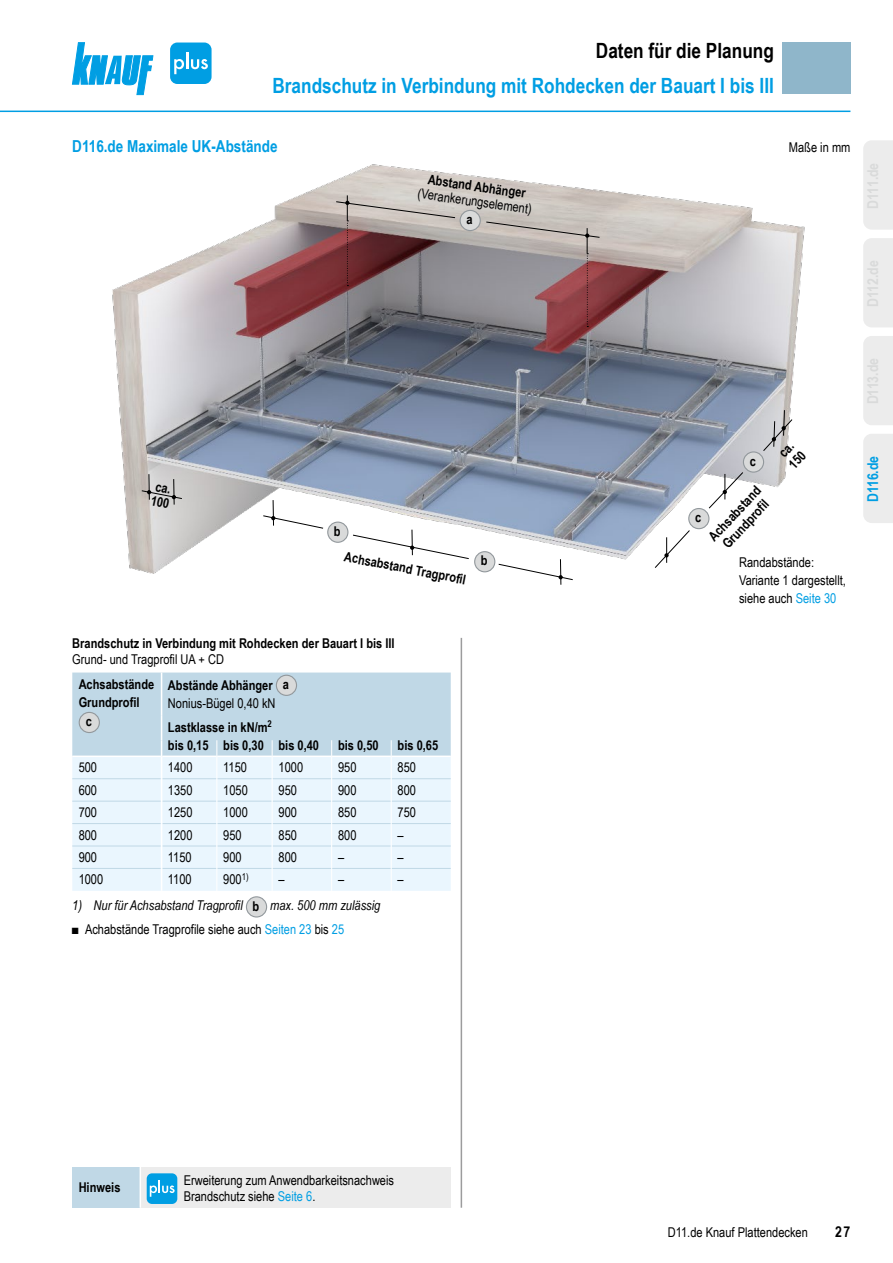
<style>
.page{position:relative;width:893px;height:1263px;background:#fff}
.page>*{position:absolute;margin:0;border:0;box-sizing:border-box;transform-origin:0 0}
.Ue2_Dbl{font:700 21px "Arial Narrow";color:#009ee3}
.Ue1_Dbl{font:700 21px "Arial Narrow";color:#000}
.Ue3_11cyan_Dbl{font:700 16.5px "Arial Narrow";color:#009ee3}
.System_Reiter_Dbl{font:700 15px "Arial Narrow";color:#009ee3}
.t1{font:700 15px "Arial Narrow";color:#000}
.Hinweis_Text_Abs_o_Dbl{font:13.5px/16.5px "Arial Narrow";color:#000}
.Tab_Text_Dbl{font:13.5px "Arial Narrow";color:#000}
.Tab_Kopf_Dbl{font:700 13.5px "Arial Narrow";color:#000}
.Ue5_9schwarz_Dbl{font:700 13.5px/16.5px "Arial Narrow";color:#000}
.Bemassung_zentriert_Dbl{font:700 13.5px/15px "Arial Narrow";color:#000;text-align:center}
.Text_Dbl{font:13.5px/18px "Arial Narrow";color:#000}
.Leg_ohne_Einzug_Dbl{font:italic 13.5px "Arial Narrow";color:#000}
.Bemassung_zentriert_Dbl-2{font:13.5px "Arial Narrow";color:#000}
.Text_rechtsbuendig_Dbl{font:13.5px "Arial Narrow";color:#000}
.Hinweis_Dbl{font:700 13.5px "Arial Narrow";color:#000}
.Kreis_grau_Text_zentriert{font:700 13.5px "Arial Narrow";color:#000}
.Kreis_grau_Text_zentriert_Dbl{font:700 13.5px "Arial Narrow";color:#000}
.s1{font-weight:400}
.s2{color:#009ee3}
</style>
<div class="page">
<div style="left:782px;top:43px;width:68px;height:51px;background:#8fb6ca"></div>
<img style="left:112px;top:164px;width:693px;height:410px">
<svg style="left:72px;top:43px;width:81px;height:52px"></svg>
<hr style="left:0;top:111px;width:850px;height:1px;background:#009ee3">
<hr style="left:461px;top:638px;width:1px;height:570px;background:#9c9c9d">
<div style="left:170px;top:43px;width:42px;height:41px;background:#009ee3;border-radius:7px"></div>
<svg style="left:174px;top:52px;width:34px;height:22px"></svg>
<svg style="left:72px;top:672px;width:379px;height:219px;background:#d9eaf4"></svg>
<div style="left:79px;top:712px;width:20px;height:20px;background:#d9dada;border-radius:50%"></div>
<div style="left:79px;top:712px;width:21px;height:21px;border:1px solid #92989c;border-radius:50%"></div>
<div style="left:276px;top:675px;width:20px;height:20px;background:#d9dada;border-radius:50%"></div>
<div style="left:276px;top:675px;width:21px;height:21px;border:1px solid #92989c;border-radius:50%"></div>
<div style="left:246px;top:897px;width:21px;height:20px;background:#d9dada;border-radius:50%"></div>
<div style="left:246px;top:896px;width:21px;height:21px;border:1px solid #92989c;border-radius:50%"></div>
<svg style="left:262px;top:500px;width:62px;height:29px"></svg>
<svg style="left:352px;top:530px;width:118px;height:29px"></svg>
<svg style="left:498px;top:559px;width:76px;height:26px"></svg>
<div style="left:328px;top:522px;width:20px;height:20px;background:#d9dada;border-radius:50%"></div>
<div style="left:327px;top:522px;width:21px;height:21px;border:1px solid #92989c;border-radius:50%"></div>
<div style="left:475px;top:552px;width:20px;height:20px;background:#d9dada;border-radius:50%"></div>
<div style="left:474px;top:551px;width:21px;height:21px;border:1px solid #92989c;border-radius:50%"></div>
<div style="left:689px;top:508px;width:20px;height:21px;background:#d9dada;border-radius:50%"></div>
<div style="left:688px;top:508px;width:21px;height:21px;border:1px solid #92989c;border-radius:50%"></div>
<div style="left:743px;top:452px;width:21px;height:20px;background:#d9dada;border-radius:50%"></div>
<div style="left:743px;top:451px;width:21px;height:22px;border:1px solid #92989c;border-radius:50%"></div>
<svg style="left:708px;top:471px;width:36px;height:38px"></svg>
<svg style="left:654px;top:529px;width:36px;height:40px"></svg>
<div style="left:460px;top:210px;width:20px;height:21px;background:#d9dada;border-radius:50%"></div>
<div style="left:460px;top:210px;width:21px;height:21px;border:1px solid #92989c;border-radius:50%"></div>
<svg style="left:335px;top:195px;width:121px;height:91px;background:#937c7c"></svg>
<svg style="left:485px;top:221px;width:115px;height:106px;background:#9f888a"></svg>
<div style="left:72px;top:1167px;width:68px;height:41px;background:#c0d8e6"></div>
<div style="left:140px;top:1167px;width:311px;height:41px;background:#ececec"></div>
<hr style="left:140px;top:1167px;width:1px;height:41px;background:#fff">
<div style="left:147px;top:1173px;width:30px;height:31px;background:#009ee3;border-radius:5px"></div>
<svg style="left:150px;top:1180px;width:25px;height:17px"></svg>
<div style="left:863px;top:140px;width:30px;height:90px;background:#ececec"></div>
<div style="left:863px;top:238px;width:30px;height:89px;background:#ececec"></div>
<div style="left:863px;top:336px;width:30px;height:89px;background:#ececec"></div>
<div style="left:863px;top:434px;width:30px;height:89px;background:#ececec"></div>
<svg style="left:141px;top:474px;width:42px;height:35px"></svg>
<svg style="left:762px;top:409px;width:43px;height:60px"></svg>
<p class="Ue1_Dbl" style="left:596px;top:34px;width:179px">Daten für die Planung</p>
<p class="Ue2_Dbl" style="left:272px;top:70px;width:503px">Brandschutz in Verbindung mit Rohdecken der Bauart I bis III</p>
<p class="Ue3_11cyan_Dbl" style="left:72px;top:134px;width:207px">D116.de Maximale UK‑Abstände</p>
<p class="Text_rechtsbuendig_Dbl" style="left:789px;top:137px;width:63px">Maße in mm</p>
<p class="Bemassung_zentriert_Dbl" style="left:429px;top:171px;width:100px;rotate:8deg">Abstand Abhänger</p>
<p class="Bemassung_zentriert_Dbl-2" style="left:419px;top:183px;width:117px;rotate:8deg">(Verankerungselement)</p>
<p class="Kreis_grau_Text_zentriert" style="left:467px;top:209px;width:8px">a</p>
<p class="Kreis_grau_Text_zentriert" style="left:334px;top:521px;width:8px">b</p>
<p class="Bemassung_zentriert_Dbl" style="left:346px;top:548px;width:125px;rotate:11deg">Achsabstand Tragprofil</p>
<p class="Kreis_grau_Text_zentriert" style="left:481px;top:550px;width:8px">b</p>
<p class="Ue5_9schwarz_Dbl" style="left:72px;top:634px;width:324px">Brandschutz in Verbindung mit Rohdecken der Bauart I bis III<br><span class="s1">Grund- und Tragprofil UA + CD</span></p>
<p class="Tab_Kopf_Dbl" style="left:79px;top:674px;width:77px">Achsabstände</p>
<p class="Tab_Kopf_Dbl" style="left:79px;top:692px;width:62px">Grundprofil</p>
<p class="Kreis_grau_Text_zentriert_Dbl" style="left:86px;top:711px;width:8px">c</p>
<p class="Tab_Kopf_Dbl" style="left:168px;top:674px;width:106px">Abstände Abhänger</p>
<p class="Kreis_grau_Text_zentriert_Dbl" style="left:283px;top:674px;width:8px">a</p>
<p class="Tab_Text_Dbl" style="left:168px;top:693px;width:109px">Nonius-Bügel 0,40 kN</p>
<p class="Tab_Kopf_Dbl" style="left:168px;top:717px;width:105px">Lastklasse in kN/m<sup>2</sup></p>
<p class="Tab_Kopf_Dbl" style="left:168px;top:735px;width:42px">bis 0,15</p>
<p class="Tab_Kopf_Dbl" style="left:223px;top:735px;width:42px">bis 0,30</p>
<p class="Tab_Kopf_Dbl" style="left:279px;top:735px;width:42px">bis 0,40</p>
<p class="Tab_Kopf_Dbl" style="left:338px;top:735px;width:42px">bis 0,50</p>
<p class="Tab_Kopf_Dbl" style="left:398px;top:735px;width:42px">bis 0,65</p>
<p class="Tab_Text_Dbl" style="left:79px;top:758px;width:20px">500</p>
<p class="Tab_Text_Dbl" style="left:168px;top:758px;width:26px">1400</p>
<p class="Tab_Text_Dbl" style="left:223px;top:758px;width:25px">1150</p>
<p class="Tab_Text_Dbl" style="left:279px;top:758px;width:26px">1000</p>
<p class="Tab_Text_Dbl" style="left:338px;top:758px;width:20px">950</p>
<p class="Tab_Text_Dbl" style="left:398px;top:758px;width:20px">850</p>
<p class="Tab_Text_Dbl" style="left:79px;top:780px;width:20px">600</p>
<p class="Tab_Text_Dbl" style="left:168px;top:780px;width:26px">1350</p>
<p class="Tab_Text_Dbl" style="left:223px;top:780px;width:26px">1050</p>
<p class="Tab_Text_Dbl" style="left:279px;top:780px;width:20px">950</p>
<p class="Tab_Text_Dbl" style="left:338px;top:780px;width:20px">900</p>
<p class="Tab_Text_Dbl" style="left:398px;top:780px;width:20px">800</p>
<p class="Tab_Text_Dbl" style="left:79px;top:802px;width:20px">700</p>
<p class="Tab_Text_Dbl" style="left:168px;top:802px;width:26px">1250</p>
<p class="Tab_Text_Dbl" style="left:223px;top:802px;width:26px">1000</p>
<p class="Tab_Text_Dbl" style="left:279px;top:802px;width:20px">900</p>
<p class="Tab_Text_Dbl" style="left:338px;top:802px;width:20px">850</p>
<p class="Tab_Text_Dbl" style="left:398px;top:802px;width:20px">750</p>
<p class="Tab_Text_Dbl" style="left:79px;top:825px;width:20px">800</p>
<p class="Tab_Text_Dbl" style="left:168px;top:825px;width:26px">1200</p>
<p class="Tab_Text_Dbl" style="left:223px;top:825px;width:20px">950</p>
<p class="Tab_Text_Dbl" style="left:279px;top:825px;width:20px">850</p>
<p class="Tab_Text_Dbl" style="left:338px;top:825px;width:20px">800</p>
<p class="Tab_Text_Dbl" style="left:398px;top:825px;width:8px">–</p>
<p class="Tab_Text_Dbl" style="left:79px;top:847px;width:20px">900</p>
<p class="Tab_Text_Dbl" style="left:168px;top:847px;width:25px">1150</p>
<p class="Tab_Text_Dbl" style="left:223px;top:847px;width:20px">900</p>
<p class="Tab_Text_Dbl" style="left:279px;top:847px;width:20px">800</p>
<p class="Tab_Text_Dbl" style="left:338px;top:847px;width:8px">–</p>
<p class="Tab_Text_Dbl" style="left:398px;top:847px;width:8px">–</p>
<p class="Tab_Text_Dbl" style="left:79px;top:870px;width:26px">1000</p>
<p class="Tab_Text_Dbl" style="left:168px;top:870px;width:25px">1100</p>
<p class="Tab_Text_Dbl" style="left:223px;top:870px;width:27px">900<sup>1)</sup></p>
<p class="Tab_Text_Dbl" style="left:279px;top:870px;width:8px">–</p>
<p class="Tab_Text_Dbl" style="left:338px;top:870px;width:8px">–</p>
<p class="Tab_Text_Dbl" style="left:398px;top:870px;width:8px">–</p>
<p class="Leg_ohne_Einzug_Dbl" style="left:72px;top:896px;width:172px">1) Nur für Achsabstand Tragprofil</p>
<p class="Kreis_grau_Text_zentriert_Dbl" style="left:253px;top:895px;width:8px">b</p>
<p class="Leg_ohne_Einzug_Dbl" style="left:270px;top:896px;width:112px">max. 500 mm zulässig</p>
<p class="Hinweis_Text_Abs_o_Dbl" style="left:72px;top:921px;width:273px">■ Achabstände Tragprofile siehe auch <span class="s2">Seiten 23</span> bis <span class="s2">25</span></p>
<p class="Kreis_grau_Text_zentriert" style="left:750px;top:451px;width:8px">c</p>
<p class="Bemassung_zentriert_Dbl" style="left:705px;top:533px;width:71px;rotate:-47deg">Achsabstand<br>Grundprofil</p>
<p class="Kreis_grau_Text_zentriert" style="left:695px;top:507px;width:8px">c</p>
<p class="Text_Dbl" style="left:739px;top:553px;width:108px">Randabstände:<br>Variante 1 dargestellt,</p>
<p class="Text_Dbl" style="left:739px;top:589px;width:99px">siehe auch <span class="s2">Seite 30</span></p>
<p class="System_Reiter_Dbl" style="left:862px;top:502px;width:48px;rotate:-90deg">D116.de</p>
<p class="Hinweis_Dbl" style="left:79px;top:1177px;width:43px">Hinweis</p>
<p class="Hinweis_Text_Abs_o_Dbl" style="left:184px;top:1171px;width:212px">Erweiterung zum Anwendbarkeitsnachweis<br>Brandschutz siehe <span class="s2">Seite 6</span>.</p>
<p class="Hinweis_Text_Abs_o_Dbl" style="left:668px;top:1224px;width:142px">D11.de Knauf Plattendecken</p>
<p class="t1" style="left:835px;top:1221px;width:17px">27</p>
</div>
